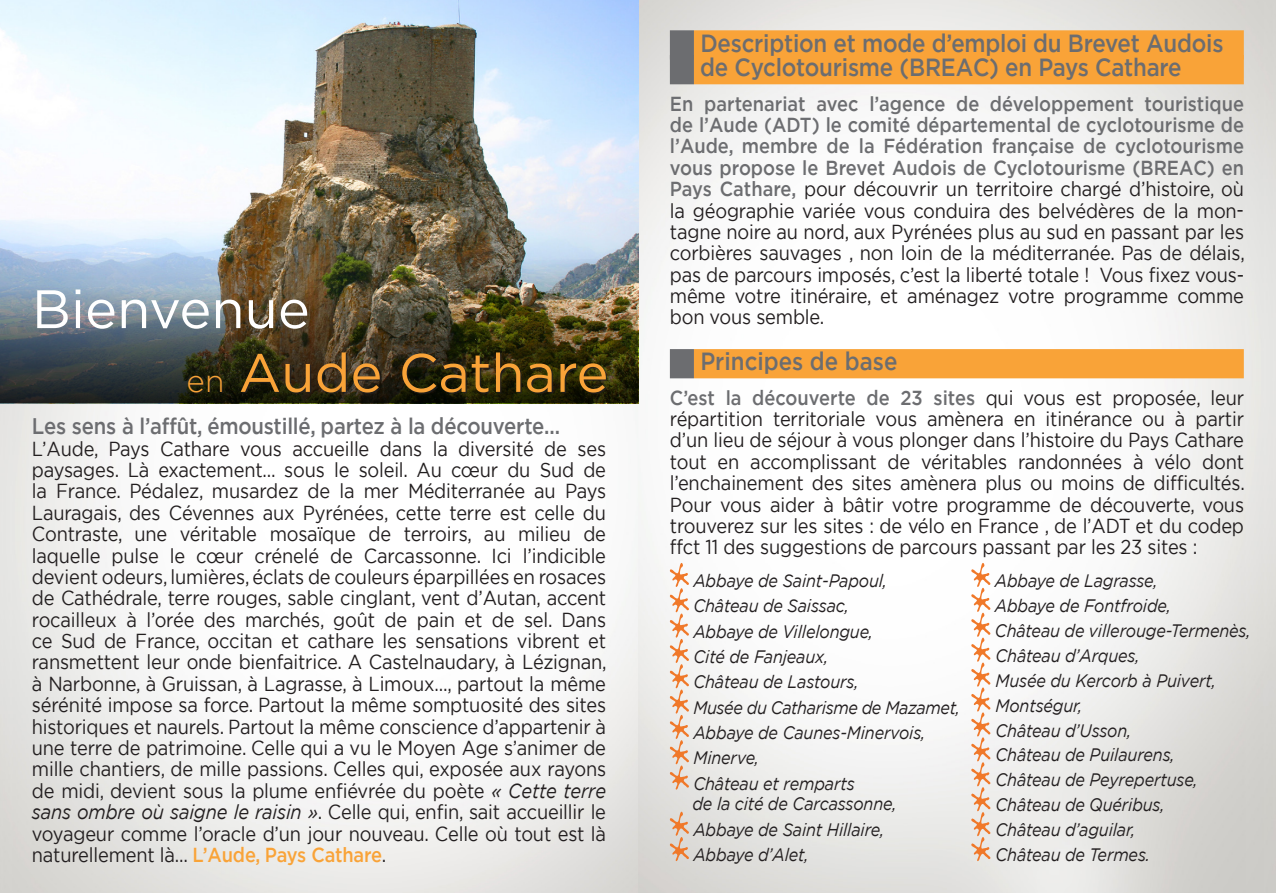
<style>
.page{position:relative;width:1276px;height:893px;background:#fff}
.page>*{position:absolute;margin:0;border:0;box-sizing:border-box;transform-origin:0 0}
.t1{font:54px "Gotham";color:#f9a338}
.t2{font:54px "Gotham";color:#fff}
.t3{font:500 24.75px/24.8px "Gotham";letter-spacing:-.01em;color:#6c6d70;scale:.9 1}
.t4{font:500 22.5px "Gotham";letter-spacing:-.01em;color:#6c6d70;scale:.9 1}
.t5{font:20.25px/21.4px "Gotham";letter-spacing:-.01em;color:#231f20;text-align:justify;scale:.9 1}
.t6{font:italic 18px/25px "Gotham";letter-spacing:-.01em;color:#231f20;scale:.9 1}
.s1{font-weight:300;font-size:31.5px}
.s2{font-style:italic}
.s3{font-weight:500;color:#f9a338}
.s4{font-weight:500;color:#6c6d70}
</style>
<div class="page">
<img style="left:0;top:0;width:1276px;height:893px">
<img style="left:0;top:0;width:638px;height:277px">
<img style="left:0;top:277px;width:638px;height:126px">
<div style="left:190px;top:354px;width:417px;height:40px;background:#231f20;opacity:.75"></div>
<div style="left:670px;top:30px;width:24px;height:30px;background:#6c6d70"></div>
<div style="left:694px;top:30px;width:549px;height:30px;background:#f9a338"></div>
<div style="left:670px;top:55px;width:24px;height:29px;background:#6c6d70"></div>
<div style="left:694px;top:55px;width:549px;height:29px;background:#f9a338"></div>
<div style="left:670px;top:349px;width:24px;height:29px;background:#6c6d70"></div>
<div style="left:694px;top:349px;width:549px;height:29px;background:#f9a338"></div>
<svg style="left:670px;top:563px;width:19px;height:227px"></svg>
<svg style="left:670px;top:811px;width:19px;height:50px"></svg>
<svg style="left:971px;top:563px;width:19px;height:298px"></svg>
<h1 class="t2" style="left:32px;top:274px;width:279px">Bienvenue</h1>
<h1 class="t1" style="left:187px;top:338px;width:423px"><span class="s1">en</span> Aude Cathare</h1>
<p class="t4" style="left:32px;top:411px;width:588px">Les sens à l’affût, émoustillé, partez à la découverte…</p>
<p class="t5" style="left:32px;top:437px;width:640px">L’Aude, Pays Cathare vous accueille dans la diversité de ses paysages. Là exactement… sous le soleil. Au cœur du Sud de la France. Pédalez, musardez de la mer Méditerranée au Pays Lauragais, des Cévennes aux Pyrénées, cette terre est celle du Contraste, une véritable mosaïque de terroirs, au milieu de laquelle pulse le cœur crénelé de Carcassonne. Ici l’indicible devient odeurs, lumières, éclats de couleurs éparpillées en rosaces de Cathédrale, terre rouges, sable cinglant, vent d’Autan, accent rocailleux à l’orée des marchés, goût de pain et de sel. Dans ce Sud de France, occitan et cathare les sensations vibrent et ransmettent leur onde bienfaitrice. A Castelnaudary, à Lézignan, à Narbonne, à Gruissan, à Lagrasse, à Limoux…, partout la même sérénité impose sa force. Partout la même somptuosité des sites historiques et naurels. Partout la même conscience d’appartenir à une terre de patrimoine. Celle qui a vu le Moyen Age s’animer de mille chantiers, de mille passions. Celles qui, exposée aux rayons de midi, devient sous la plume enfiévrée du poète <span class="s2">« Cette terre sans ombre où saigne le raisin »</span>. Celle qui, enfin, sait accueillir le voyageur comme l’oracle d’un jour nouveau. Celle où tout est là naturellement là… <span class="s3">L’Aude, Pays Cathare</span>.</p>
<p class="t3" style="left:700px;top:30px;width:583px">Description et mode d’emploi du Brevet Audois de Cyclotourisme (BREAC) en Pays Cathare</p>
<p class="t5" style="left:670px;top:92px;width:640px"><span class="s4">En partenariat avec l’agence de développement touristique de l’Aude (ADT) le comité départemental de cyclotourisme de l’Aude, membre de la Fédération française de cyclotourisme vous propose le Brevet Audois de Cyclotourisme (BREAC) en Pays Cathare,</span> pour découvrir un territoire chargé d’histoire, où la géographie variée vous conduira des belvédères de la mon&shy;tagne noire au nord, aux Pyrénées plus au sud en passant par les corbières sauvages , non loin de la méditerranée. Pas de délais, pas de parcours imposés, c’est la liberté totale ! Vous fixez vous&shy;même votre itinéraire, et aménagez votre programme comme bon vous semble.</p>
<p class="t3" style="left:700px;top:349px;width:220px">Principes de base</p>
<p class="t5" style="left:670px;top:386px;width:640px"><span class="s4">C’est la découverte de 23 sites</span> qui vous est proposée, leur répartition territoriale vous amènera en itinérance ou à partir d’un lieu de séjour à vous plonger dans l’histoire du Pays Cathare tout en accomplissant de véritables randonnées à vélo dont l’enchainement des sites amènera plus ou moins de difficultés.<br>Pour vous aider à bâtir votre programme de découverte, vous trouverez sur les sites : de vélo en France , de l’ADT et du codep ffct 11 des suggestions de parcours passant par les 23 sites :</p>
<p class="t6" style="left:693px;top:567px;width:298px">Abbaye de Saint-Papoul,<br>Château de Saissac,<br>Abbaye de Villelongue,<br>Cité de Fanjeaux,<br>Château de Lastours,<br>Musée du Catharisme de Mazamet,<br>Abbaye de Caunes-Minervois,<br>Minerve,<br>Château et remparts</p>
<p class="t6" style="left:692px;top:791px;width:228px">de la cité de Carcassonne,<br>Abbaye de Saint Hillaire,<br>Abbaye d’Alet,</p>
<p class="t6" style="left:995px;top:568px;width:285px">Abbaye de Lagrasse,<br>Abbaye de Fontfroide,<br>Château de villerouge-Termenès,<br>Château d’Arques,<br>Musée du Kercorb à Puivert,<br>Montségur,<br>Château d’Usson,<br>Château de Puilaurens,<br>Château de Peyrepertuse,<br>Château de Quéribus,<br>Château d’aguilar,<br>Château de Termes.</p>
</div>
